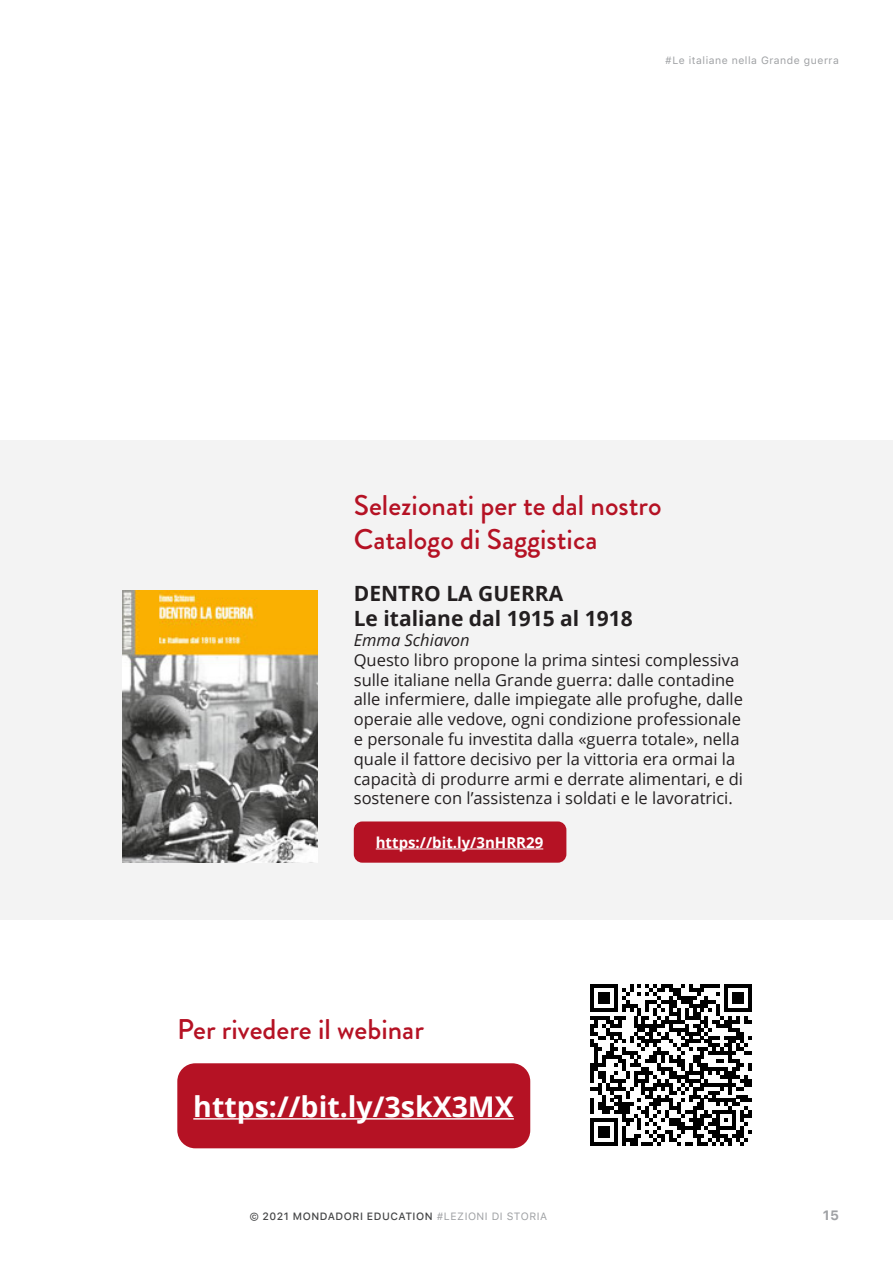
<style>
.page{position:relative;width:893px;height:1263px;background:#fff}
.page>*{position:absolute;margin:0;border:0;box-sizing:border-box;transform-origin:0 0}
.t1{font:500 28.5px/34.2px "Brandon Grotesque";color:#b51224}
.t2{font:700 28.5px "Open Sans";color:#fff}
.t3{font:700 21px "Open Sans";color:#231f20}
.t4{font:16.5px/19.8px "Open Sans";color:#231f20}
.t5{font:italic 16.5px "Open Sans";color:#231f20}
.Heading_4{font:700 15px "Open Sans";color:#fff}
.t6{font:700 13.5px "SFUI Text";color:#9fa1a4}
.t7{font:500 10.5px "SFUI Text";letter-spacing:.05em;color:#454647}
.Testo_base{font:10.5px "SFUI Text";letter-spacing:.05em;color:#9fa1a4}
.s1{font-weight:400;color:#9fa1a4}
</style>
<div class="page">
<div style="left:177px;top:1063px;width:353px;height:85px;background:#b51224;border-radius:18px"></div>
<hr style="left:193px;top:1118px;width:321px;height:1px;background:#fff">
<div style="left:0;top:441px;width:892px;height:479px;background:#f3f3f3"></div>
<img style="left:122px;top:590px;width:196px;height:273px">
<svg style="left:590px;top:984px;width:162px;height:162px"></svg>
<div style="left:354px;top:821px;width:212px;height:42px;background:#b51224;border-radius:9px"></div>
<hr style="left:376px;top:848px;width:167px;height:1px;background:#fff">
<p class="Testo_base" style="left:665px;top:53px;width:175px">#Le italiane nella Grande guerra</p>
<p class="t1" style="left:354px;top:489px;width:309px">Selezionati per te dal nostro<br>Catalogo di Saggistica</p>
<p class="t3" style="left:354px;top:579px;width:211px">DENTRO LA GUERRA</p>
<p class="t3" style="left:354px;top:604px;width:280px">Le italiane dal 1915 al 1918</p>
<p class="t5" style="left:354px;top:629px;width:117px">Emma Schiavon</p>
<p class="t4" style="left:354px;top:649px;width:391px">Questo libro propone la prima sintesi complessiva sulle italiane nella Grande guerra: dalle contadine alle infermiere, dalle impiegate alle profughe, dalle operaie alle vedove, ogni condizione professionale e personale fu investita dalla «guerra totale», nella quale il fattore decisivo per la vittoria era ormai la capacità di produrre armi e derrate alimentari, e di sostenere con l’assistenza i soldati e le lavoratrici.</p>
<p class="Heading_4" style="left:376px;top:832px;width:169px">https://bit.ly/3nHRR29</p>
<p class="t1" style="left:177px;top:1012px;width:248px">Per rivedere il webinar</p>
<p class="t2" style="left:193px;top:1086px;width:322px">https://bit.ly/3skX3MX</p>
<p class="t7" style="left:250px;top:1208px;width:299px">© 2021 MONDADORI EDUCATION <span class="s1">#LEZIONI DI STORIA</span></p>
<p class="t6" style="left:823px;top:1205px;width:18px">15</p>
</div>
